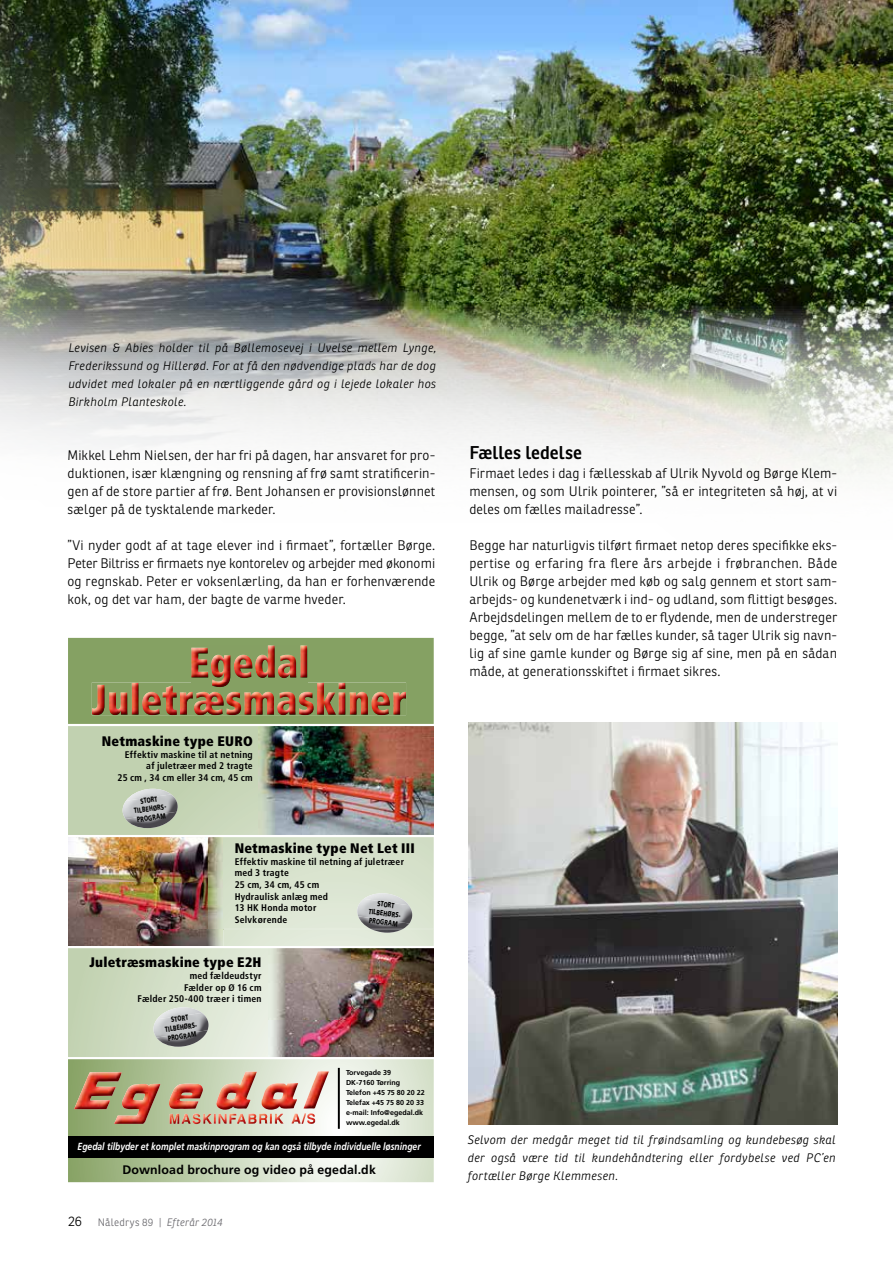
<style>
.page{position:relative;width:893px;height:1263px;background:#fff}
.page>*{position:absolute;margin:0;border:0;box-sizing:border-box;transform-origin:0 0}
.t1{font:600 18px "Ronnia Fyens";letter-spacing:-.005em;color:#000}
.t2{font:900 condensed 13.8px "Frutiger LT Std";letter-spacing:.02em;color:#000}
.t3{font:300 13.5px/18px "Ronnia Fyens";letter-spacing:.01em;color:#000;text-align:justify}
.t4{font:700 12.3px "Frutiger LT Std";letter-spacing:.015em;color:#000}
.t5{font:italic 300 12px/18px "Ronnia Fyens";letter-spacing:.025em;color:#000;text-align:justify}
.t6{font:300 10.5px "Ronnia Fyens";letter-spacing:.025em;color:#68676c}
.t7{font:italic 700 10.35px "Frutiger LT Std";color:#fff;scale:.83 1}
.t8{font:700 condensed 9.6px/11.6px "Frutiger LT Std";letter-spacing:.025em;color:#000;text-align:right}
.t9{font:900 7.5px/9px "Frutiger LT Std";color:#000;text-align:center;scale:.7 1}
.t10{font:700 7.2px/9.9px "Frutiger LT Std";color:#000}
.s1{font-style:italic}
</style>
<div class="page">
<img style="left:0;top:0;width:893px;height:477px">
<img style="left:469px;top:723px;width:368px;height:402px">
<svg style="left:68px;top:638px;width:366px;height:544px;background:#b2c49d"></svg>
<img style="left:191px;top:645px;width:116px;height:37px">
<img style="left:92px;top:682px;width:314px;height:33px">
<img style="left:191px;top:682px;width:116px;height:5px">
<svg style="left:68px;top:930px;width:366px;height:127px;background:#d5e0ca"></svg>
<svg style="left:138px;top:995px;width:123px;height:7px"></svg>
<img style="left:304px;top:1071px;width:25px;height:37px">
<img style="left:74px;top:1072px;width:48px;height:37px">
<img style="left:262px;top:1083px;width:36px;height:27px">
<img style="left:169px;top:1084px;width:34px;height:25px">
<img style="left:216px;top:1072px;width:41px;height:38px">
<img style="left:114px;top:1083px;width:46px;height:41px">
<svg style="left:292px;top:1113px;width:23px;height:11px"></svg>
<svg style="left:170px;top:1113px;width:114px;height:11px"></svg>
<hr style="left:338px;top:1068px;width:2px;height:61px;background:#000">
<div style="left:68px;top:1136px;width:366px;height:22px;background:#000"></div>
<img style="left:269px;top:948px;width:165px;height:109px">
<img style="left:68px;top:726px;width:366px;height:204px">
<img style="left:209px;top:837px;width:15px;height:92px">
<img style="left:68px;top:837px;width:141px;height:46px">
<img style="left:68px;top:883px;width:154px;height:63px">
<img style="left:157px;top:1007px;width:45px;height:6px">
<img style="left:156px;top:1037px;width:52px;height:10px">
<img style="left:153px;top:1013px;width:55px;height:24px">
<img style="left:126px;top:789px;width:45px;height:5px">
<img style="left:126px;top:819px;width:51px;height:9px">
<img style="left:123px;top:794px;width:55px;height:25px">
<img style="left:364px;top:893px;width:45px;height:6px">
<img style="left:371px;top:929px;width:32px;height:4px">
<img style="left:358px;top:923px;width:51px;height:6px">
<img style="left:357px;top:899px;width:55px;height:24px">
<hr style="left:68px;top:724px;width:366px;height:2px;background:#fff">
<hr style="left:68px;top:835px;width:366px;height:2px;background:#fff">
<hr style="left:68px;top:946px;width:366px;height:2px;background:#fff">
<hr style="left:68px;top:1057px;width:366px;height:2px;background:#fff">
<p class="t5" style="left:68px;top:339px;width:369px">Levisen &amp; Abies holder til på Bøllemosevej i Uvelse mellem Lynge, Frederikssund og Hillerød. For at få den nødvendige plads har de dog udvidet med lokaler på en nærtliggende gård og i lejede lokaler hos Birkholm Planteskole.</p>
<p class="t3" style="left:68px;top:446px;width:369px">Mikkel Lehm Nielsen, der har fri på dagen, har ansvaret for pro&shy;duktionen, især klængning og rensning af frø samt stratificerin&shy;gen af de store partier af frø. Bent Johansen er provisionslønnet sælger på de tysktalende markeder.</p>
<p class="t3" style="left:68px;top:536px;width:369px">”Vi nyder godt af at tage elever ind i firmaet”, fortæller Børge.<br>Peter Biltriss er firmaets nye kontorelev og arbejder med økonomi og regnskab. Peter er voksenlærling, da han er forhenværende kok, og det var ham, der bagte de varme hveder.</p>
<p class="t2" style="left:102px;top:733px;width:152px">Netmaskine type EURO</p>
<p class="t8" style="left:118px;top:749px;width:137px">Effektiv maskine til at netning af juletræer med 2 tragte<br>25 cm , 34 cm eller 34 cm, 45 cm</p>
<p class="t9" style="left:132px;top:797px;width:50px;rotate:-8deg">STORT<br>TILBEHØRS-<br>PROGRAM</p>
<p class="t2" style="left:235px;top:840px;width:182px">Netmaskine type Net Let III</p>
<p class="t8" style="left:235px;top:856px;width:171px;text-align:left">Effektiv maskine til netning af juletræer med 3 tragte<br>25 cm, 34 cm, 45 cm<br>Hydraulisk anlæg med<br>13 HK Honda motor<br>Selvkørende</p>
<p class="t9" style="left:371px;top:897px;width:50px;rotate:8deg">STORT<br>TILBEHØRS-<br>PROGRAM</p>
<p class="t2" style="left:89px;top:954px;width:174px">Juletræsmaskine type E2H</p>
<p class="t8" style="left:138px;top:970px;width:125px">med fældeudstyr<br>Fælder op Ø 16 cm<br>Fælder 250-400 træer i timen</p>
<p class="t9" style="left:163px;top:1016px;width:50px;rotate:-8deg">STORT<br>TILBEHØRS-<br>PROGRAM</p>
<p class="t10" style="left:346px;top:1068px;width:80px">Torvegade 39<br>DK-7160 Tørring<br>Telefon +45 75 80 20 22<br>Telefax +45 75 80 20 33 e-mail: Info@egedal.dk www.egedal.dk</p>
<p class="t7" style="left:78px;top:1140px;width:415px">Egedal tilbyder et komplet maskinprogram og kan også tilbyde individuelle løsninger</p>
<p class="t3" style="left:68px;top:1213px;width:16px">26</p>
<p class="t4" style="left:122px;top:1162px;width:255px">Download brochure og video på egedal.dk</p>
<p class="t6" style="left:98px;top:1216px;width:126px">Nåledrys 89 | <span class="s1">Efterår 2014</span></p>
<h1 class="t1" style="left:469px;top:441px;width:114px">Fælles ledelse</h1>
<p class="t3" style="left:469px;top:464px;width:369px">Firmaet ledes i dag i fællesskab af Ulrik Nyvold og Børge Klem&shy;mensen, og som Ulrik pointerer, ”så er integriteten så høj, at vi deles om fælles mailadresse”.</p>
<p class="t3" style="left:469px;top:536px;width:369px">Begge har naturligvis tilført firmaet netop deres specifikke eks&shy;pertise og erfaring fra flere års arbejde i frøbranchen. Både Ulrik og Børge arbejder med køb og salg gennem et stort sam&shy;arbejds- og kundenetværk i ind- og udland, som flittigt besøges.<br>Arbejdsdelingen mellem de to er flydende, men de understreger begge, ”at selv om de har fælles kunder, så tager Ulrik sig navn&shy;lig af sine gamle kunder og Børge sig af sine, men på en sådan måde, at generationsskiftet i firmaet sikres.</p>
<p class="t5" style="left:467px;top:1131px;width:369px">Selvom der medgår meget tid til frøindsamling og kundebesøg skal der også være tid til kundehåndtering eller fordybelse ved PC’en fortæller Børge Klemmesen.</p>
</div>
